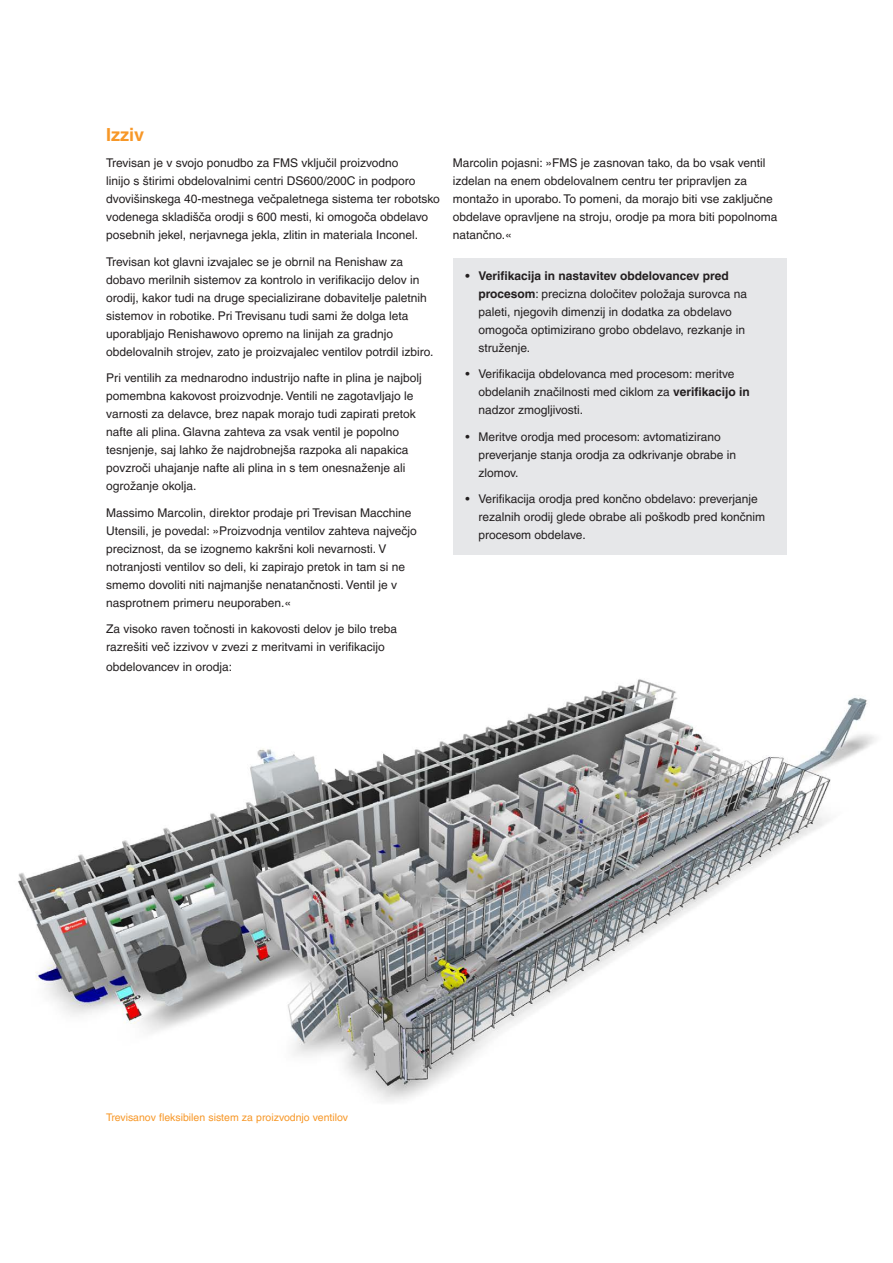
<style>
.page{position:relative;width:893px;height:1263px;background:#fff}
.page>*{position:absolute;margin:0;border:0;box-sizing:border-box;transform-origin:0 0}
.Main_body_heading_te{font:700 18px "Helvetica LT Pro";color:#f79727}
.Main_body_heading_te-2{font:12px/18px "Helvetica LT Pro";color:#231f20}
.Caption_text_7pt{font:10.5px "Helvetica LT Pro";color:#f79727}
.s1{font-weight:700}
</style>
<div class="page">
<div style="left:453px;top:258px;width:333px;height:296px;background:#e6e7e9"></div>
<img style="left:18px;top:679px;width:858px;height:423px">
<p class="Main_body_heading_te" style="left:106px;top:123px;width:40px">Izziv</p>
<p class="Main_body_heading_te-2" style="left:106px;top:154px;width:335px">Trevisan je v svojo ponudbo za FMS vključil proizvodno<br>linijo s štirimi obdelovalnimi centri DS600/200C in podporo dvovišinskega 40-mestnega večpaletnega sistema ter robotsko vodenega skladišča orodji s 600 mesti, ki omogoča obdelavo posebnih jekel, nerjavnega jekla, zlitin in materiala Inconel.</p>
<p class="Main_body_heading_te-2" style="left:106px;top:252px;width:329px">Trevisan kot glavni izvajalec se je obrnil na Renishaw za dobavo merilnih sistemov za kontrolo in verifikacijo delov in orodij, kakor tudi na druge specializirane dobavitelje paletnih sistemov in robotike. Pri Trevisanu tudi sami že dolga leta uporabljajo Renishawovo opremo na linijah za gradnjo obdelovalnih strojev, zato je proizvajalec ventilov potrdil izbiro.</p>
<p class="Main_body_heading_te-2" style="left:106px;top:369px;width:317px">Pri ventilih za mednarodno industrijo nafte in plina je najbolj pomembna kakovost proizvodnje. Ventili ne zagotavljajo le varnosti za delavce, brez napak morajo tudi zapirati pretok nafte ali plina. Glavna zahteva za vsak ventil je popolno tesnjenje, saj lahko že najdrobnejša razpoka ali napakica povzroči uhajanje nafte ali plina in s tem onesnaženje ali ogrožanje okolja.</p>
<p class="Main_body_heading_te-2" style="left:106px;top:503px;width:312px">Massimo Marcolin, direktor prodaje pri Trevisan Macchine Utensili, je povedal: »Proizvodnja ventilov zahteva največjo preciznost, da se izognemo kakršni koli nevarnosti. V notranjosti ventilov so deli, ki zapirajo pretok in tam si ne smemo dovoliti niti najmanjše nenatančnosti. Ventil je v nasprotnem primeru neuporaben.«</p>
<p class="Main_body_heading_te-2" style="left:106px;top:620px;width:292px">Za visoko raven točnosti in kakovosti delov je bilo treba razrešiti več izzivov v zvezi z meritvami in verifikacijo</p>
<p class="Main_body_heading_te-2" style="left:106px;top:657px;width:127px">obdelovancev in orodja:</p>
<p class="Main_body_heading_te-2" style="left:453px;top:153px;width:326px">Marcolin pojasni: »FMS je zasnovan tako, da bo vsak ventil izdelan na enem obdelovalnem centru ter pripravljen za montažo in uporabo. To pomeni, da morajo biti vse zaključne obdelave opravljene na stroju, orodje pa mora biti popolnoma natančno.«</p>
<p class="Main_body_heading_te-2" style="left:478px;top:266px;width:270px;text-indent:-13px"><span class="s1">• Verifikacija in nastavitev obdelovancev pred procesom</span>: precizna določitev položaja surovca na paleti, njegovih dimenzij in dodatka za obdelavo omogoča optimizirano grobo obdelavo, rezkanje in struženje.</p>
<p class="Main_body_heading_te-2" style="left:478px;top:365px;width:273px;text-indent:-13px">• Verifikacija obdelovanca med procesom: meritve obdelanih značilnosti med ciklom za <span class="s1">verifikacijo in </span>nadzor zmogljivosti.</p>
<p class="Main_body_heading_te-2" style="left:478px;top:427px;width:259px;text-indent:-13px">• Meritve orodja med procesom: avtomatizirano preverjanje stanja orodja za odkrivanje obrabe in zlomov.</p>
<p class="Main_body_heading_te-2" style="left:478px;top:490px;width:288px;text-indent:-13px">• Verifikacija orodja pred končno obdelavo: preverjanje rezalnih orodij glede obrabe ali poškodb pred končnim procesom obdelave.</p>
<p class="Caption_text_7pt" style="left:106px;top:1111px;width:243px">Trevisanov fleksibilen sistem za proizvodnjo ventilov</p>
</div>
